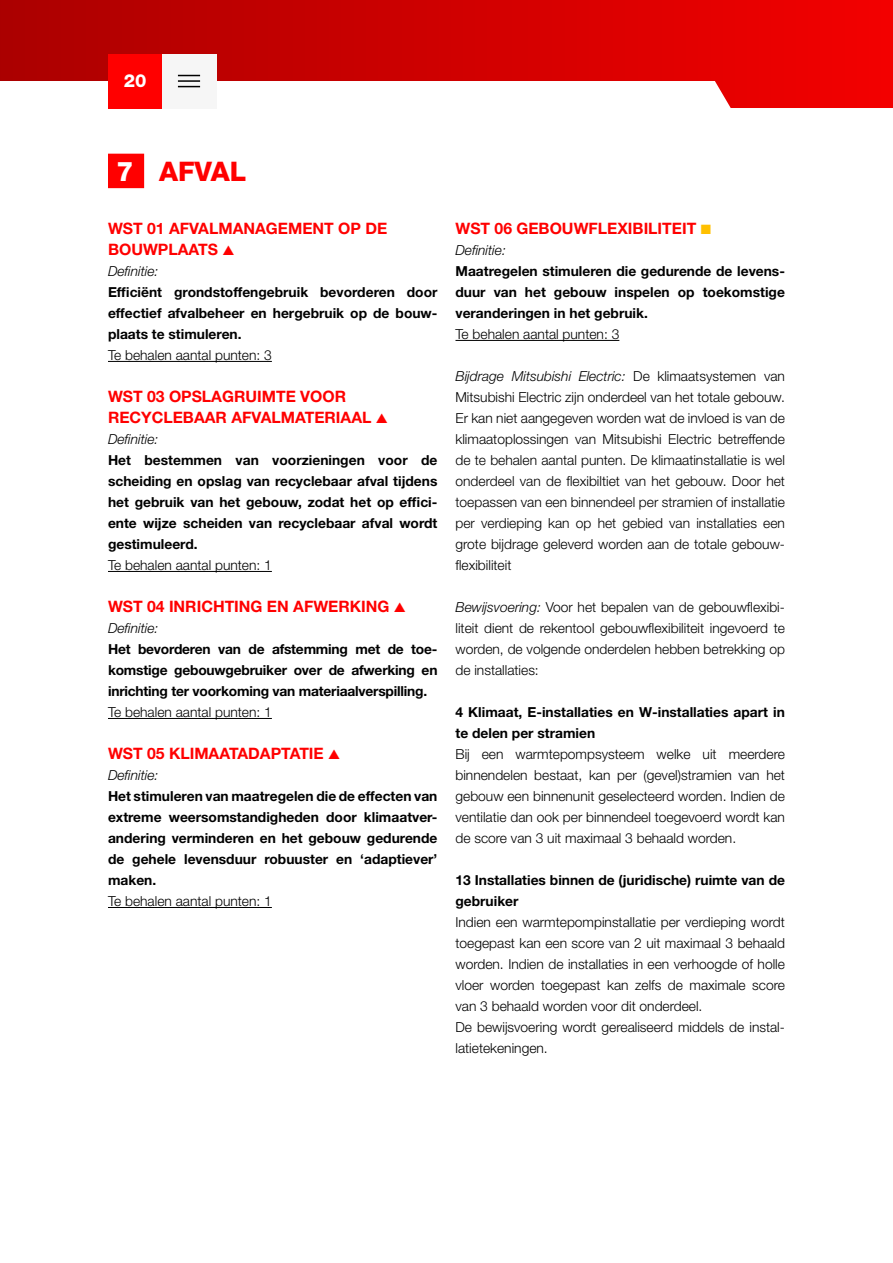
<style>
.page{position:relative;width:893px;height:1263px;background:#fff}
.page>*{position:absolute;margin:0;border:0;box-sizing:border-box;transform-origin:0 0}
.t1{font:800 27px "Helvetica Neue LT Std";color:#f00}
.t2{font:800 18px "Helvetica Neue LT Std";color:#fff}
.t3{font:700 15.75px/21px "Helvetica Neue LT Std";color:#f00}
.t4{font:300 13.8px/21px "Helvetica Neue LT Std";color:#000;text-align:justify}
.t5{font:700 13.8px/21px "Helvetica Neue LT Std";color:#000;text-align:justify}
.t6{font:italic 300 13.8px "Helvetica Neue LT Std";color:#000}
.s1{color:#fff}
.s2{color:#ffc000}
.s3{font-style:italic}
</style>
<div class="page">
<svg style="left:0;top:0;width:893px;height:108px"></svg>
<div style="left:108px;top:54px;width:54px;height:54px;background:#f00"></div>
<div style="left:162px;top:54px;width:54px;height:54px;background:#f6f6f6"></div>
<svg style="left:178px;top:75px;width:22px;height:1px"></svg>
<hr style="left:178px;top:80px;width:22px;height:2px;background:#000">
<svg style="left:178px;top:86px;width:22px;height:1px"></svg>
<div style="left:108px;top:154px;width:36px;height:34px;background:#f00"></div>
<hr style="left:108px;top:361px;width:164px;height:1px;background:#000">
<hr style="left:108px;top:571px;width:164px;height:1px;background:#000">
<hr style="left:108px;top:718px;width:164px;height:1px;background:#000">
<hr style="left:108px;top:907px;width:164px;height:1px;background:#000">
<hr style="left:455px;top:340px;width:164px;height:1px;background:#000">
<h2 class="t2" style="left:124px;top:70px;width:24px">20</h2>
<h1 class="t1" style="left:117px;top:156px;width:131px"><span class="s1">7</span> AFVAL</h1>
<p class="t3" style="left:108px;top:218px;width:281px">WST 01 AFVALMANAGEMENT OP DE<br>BOUWPLAATS ▲</p>
<p class="t6" style="left:108px;top:263px;width:52px">Definitie:</p>
<p class="t5" style="left:108px;top:281px;width:331px">Efficiënt grondstoffengebruik bevorderen door effectief afvalbeheer en hergebruik op de bouw&shy;plaats te stimuleren.</p>
<p class="t4" style="left:108px;top:344px;width:165px">Te behalen aantal punten: 3</p>
<p class="t3" style="left:108px;top:386px;width:281px">WST 03 OPSLAGRUIMTE VOOR<br>RECYCLEBAAR AFVALMATERIAAL ▲</p>
<p class="t6" style="left:108px;top:431px;width:52px">Definitie:</p>
<p class="t5" style="left:108px;top:449px;width:331px">Het bestemmen van voorzieningen voor de scheiding en opslag van recyclebaar afval tijdens het gebruik van het gebouw, zodat het op effici&shy;ënte wijze scheiden van recyclebaar afval wordt gestimuleerd.</p>
<p class="t4" style="left:108px;top:554px;width:165px">Te behalen aantal punten: 1</p>
<p class="t3" style="left:108px;top:596px;width:299px">WST 04 INRICHTING EN AFWERKING ▲</p>
<p class="t6" style="left:108px;top:620px;width:52px">Definitie:</p>
<p class="t5" style="left:108px;top:638px;width:331px;text-align:left">Het bevorderen van de afstemming met de toe-- komstige gebouwgebruiker over de afwerking en inrichting ter voorkoming van materiaalverspilling.</p>
<p class="t4" style="left:108px;top:701px;width:165px">Te behalen aantal punten: 1</p>
<p class="t3" style="left:108px;top:743px;width:234px">WST 05 KLIMAATADAPTATIE ▲</p>
<p class="t6" style="left:108px;top:767px;width:52px">Definitie:</p>
<p class="t5" style="left:108px;top:785px;width:331px">Het stimuleren van maatregelen die de effecten van extreme weersomstandigheden door klimaatver&shy;andering verminderen en het gebouw gedurende de gehele levensduur robuuster en ‘adaptiever’ maken.</p>
<p class="t4" style="left:108px;top:890px;width:165px">Te behalen aantal punten: 1</p>
<p class="t3" style="left:455px;top:218px;width:257px">WST 06 GEBOUWFLEXIBILITEIT <span class="s2">■</span></p>
<p class="t6" style="left:455px;top:242px;width:52px">Definitie:</p>
<p class="t5" style="left:455px;top:260px;width:331px">Maatregelen stimuleren die gedurende de levens&shy;duur van het gebouw inspelen op toekomstige veranderingen in het gebruik.</p>
<p class="t4" style="left:455px;top:323px;width:165px">Te behalen aantal punten: 3</p>
<p class="t4" style="left:455px;top:365px;width:331px"><span class="s3">Bijdrage Mitsubishi Electric:</span> De klimaatsystemen van Mitsubishi Electric zijn onderdeel van het totale gebouw.<br>Er kan niet aangegeven worden wat de invloed is van de klimaatoplossingen van Mitsubishi Electric betreffende de te behalen aantal punten. De klimaatinstallatie is wel onderdeel van de flexibiltiet van het gebouw. Door het toepassen van een binnendeel per stramien of installatie per verdieping kan op het gebied van installaties een grote bijdrage geleverd worden aan de totale gebouw&shy;flexibiliteit</p>
<p class="t4" style="left:455px;top:596px;width:331px"><span class="s3">Bewijsvoering:</span> Voor het bepalen van de gebouwflexibi&shy;liteit dient de rekentool gebouwflexibiliteit ingevoerd te worden, de volgende onderdelen hebben betrekking op de installaties:</p>
<p class="t5" style="left:455px;top:701px;width:331px">4 Klimaat, E-installaties en W-installaties apart in te delen per stramien</p>
<p class="t4" style="left:455px;top:743px;width:331px">Bij een warmtepompsysteem welke uit meerdere binnendelen bestaat, kan per (gevel)stramien van het gebouw een binnenunit geselecteerd worden. Indien de ventilatie dan ook per binnendeel toegevoerd wordt kan de score van 3 uit maximaal 3 behaald worden.</p>
<p class="t5" style="left:455px;top:869px;width:331px">13 Installaties binnen de (juridische) ruimte van de gebruiker</p>
<p class="t4" style="left:455px;top:911px;width:331px;text-align:left">Indien een warmtepompinstallatie per verdieping wordt toegepast kan een score van 2 uit maximaal 3 behaald worden. Indien de installaties in een verhoogde of holle vloer worden toegepast kan zelfs de maximale score van 3 behaald worden voor dit onderdeel.<br>De bewijsvoering wordt gerealiseerd middels de instal&shy;latietekeningen.</p>
</div>
